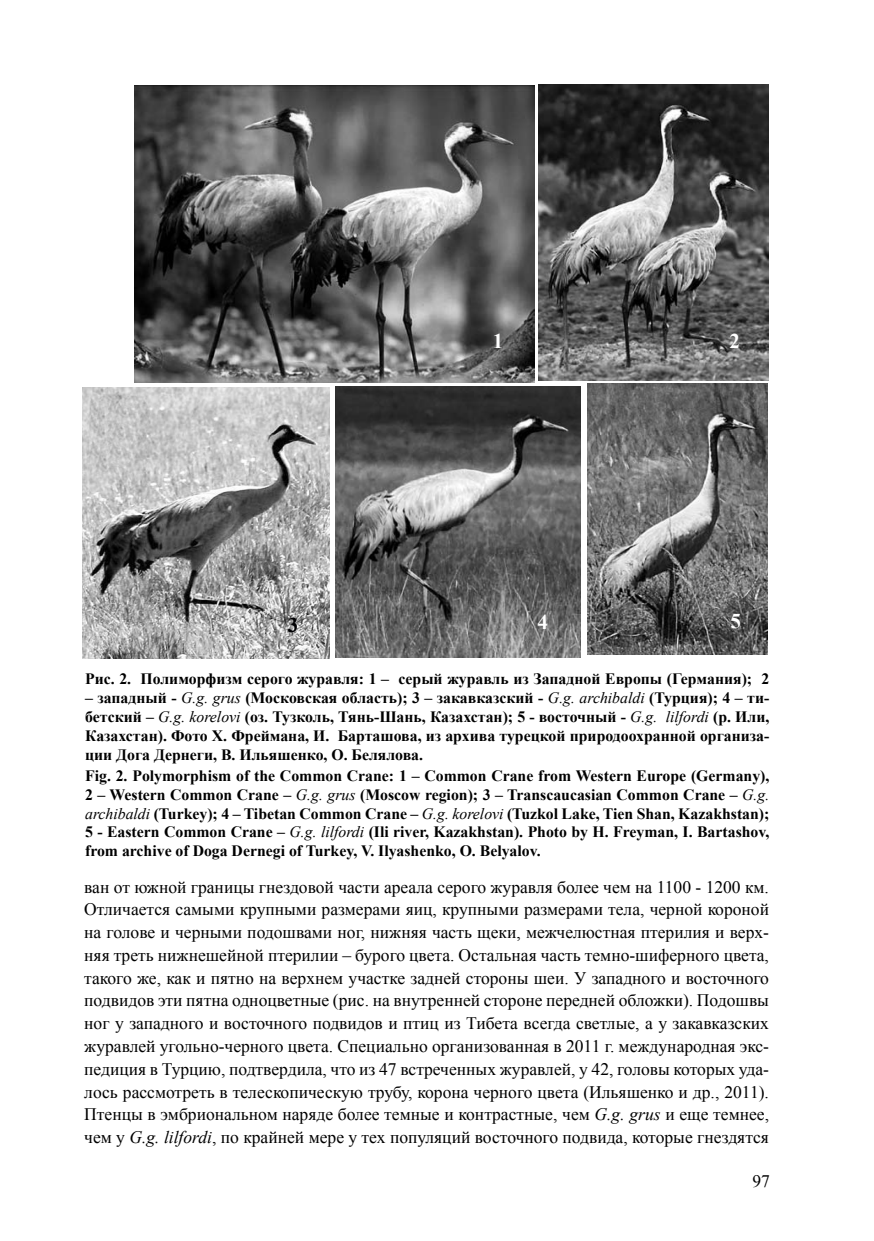
<style>
.page{position:relative;width:874px;height:1241px;background:#fff}
.page>*{position:absolute;margin:0;border:0;box-sizing:border-box;transform-origin:0 0}
.t1{font:700 21px "Times New Roman";color:#fff}
.t2{font:700 21px "Times New Roman";color:#000002}
.t3{font:17.5px/22.8px "Times New Roman";color:#000;text-align:justify}
.t4{font:700 15.75px/18.9px "Times New Roman";color:#000;text-align:justify}
.s1{font-weight:400;font-style:italic}
.s2{font-style:italic}
</style>
<div class="page">
<img style="left:83px;top:387px;width:246px;height:271px">
<img style="left:587px;top:383px;width:180px;height:271px">
<img style="left:134px;top:85px;width:400px;height:297px">
<img style="left:538px;top:84px;width:229px;height:296px">
<img style="left:335px;top:386px;width:245px;height:271px">
<p class="t1" style="left:492px;top:327px;width:12px">1</p>
<p class="t1" style="left:729px;top:327px;width:12px">2</p>
<p class="t2" style="left:287px;top:610px;width:12px">3</p>
<p class="t1" style="left:537px;top:607px;width:12px">4</p>
<p class="t1" style="left:730px;top:606px;width:12px">5</p>
<p class="t4" style="left:85px;top:669px;width:685px">Рис. 2. Полиморфизм серого журавля: 1 – серый журавль из Западной Европы (Германия); 2</p>
<p class="t4" style="left:85px;top:688px;width:685px">– западный - <span class="s1">G.g. grus</span> (Московская область); 3 – закавказский - <span class="s1">G.g. archibaldi</span> (Турция); 4 – ти&shy;бетский – <span class="s1">G.g. korelovi</span> (оз. Тузколь, Тянь-Шань, Казахстан); 5 - восточный - <span class="s1">G.g. lilfordi</span> (р. Или, Казахстан). Фото Х. Фреймана, И. Барташова, из архива турецкой природоохранной организа&shy;ции Дога Дернеги, В. Ильяшенко, О. Белялова.</p>
<p class="t4" style="left:85px;top:765px;width:685px">Fig. 2. Polymorphism of the Common Сrane: 1 – Common Сrane from Western Europe (Germany), 2 – Western Common Crane – <span class="s1">G.g. grus</span> (Moscow region); 3 – Transcaucasian Common Crane – <span class="s1">G.g. archibaldi</span> (Turkey); 4 – Tibetan Common Crane – <span class="s1">G.g. korelovi</span> (Tuzkol Lake, Tien Shan, Kazakhstan); 5 - Eastern Common Crane – <span class="s1">G.g. lilfordi</span> (Ili river, Kazakhstan). Photo by H. Freyman, I. Bartashov, from archive of Doga Dernegi of Turkey, V. Ilyashenko, O. Belyalov.</p>
<p class="t3" style="left:84px;top:875px;width:686px">ван от южной границы гнездовой части ареала серого журавля более чем на 1100 - 1200 км.<br>Отличается самыми крупными размерами яиц, крупными размерами тела, черной короной на голове и черными подошвами ног, нижняя часть щеки, межчелюстная птерилия и верх&shy;няя треть нижнешейной птерилии – бурого цвета. Остальная часть темно-шиферного цвета, такого же, как и пятно на верхнем участке задней стороны шеи. У западного и восточного подвидов эти пятна одноцветные (рис. на внутренней стороне передней обложки). Подошвы ног у западного и восточного подвидов и птиц из Тибета всегда светлые, а у закавказских журавлей угольно-черного цвета. Специально организованная в 2011 г. международная экс&shy;педиция в Турцию, подтвердила, что из 47 встреченных журавлей, у 42, головы которых уда&shy;лось рассмотреть в телескопическую трубу, корона черного цвета (Ильяшенко и др., 2011).<br>Птенцы в эмбриональном наряде более темные и контрастные, чем <span class="s2">G.g. grus</span> и еще темнее, чем у <span class="s2">G.g. lilfordi</span>, по крайней мере у тех популяций восточного подвида, которые гнездятся</p>
<p class="t3" style="left:752px;top:1169px;width:19px">97</p>
</div>
